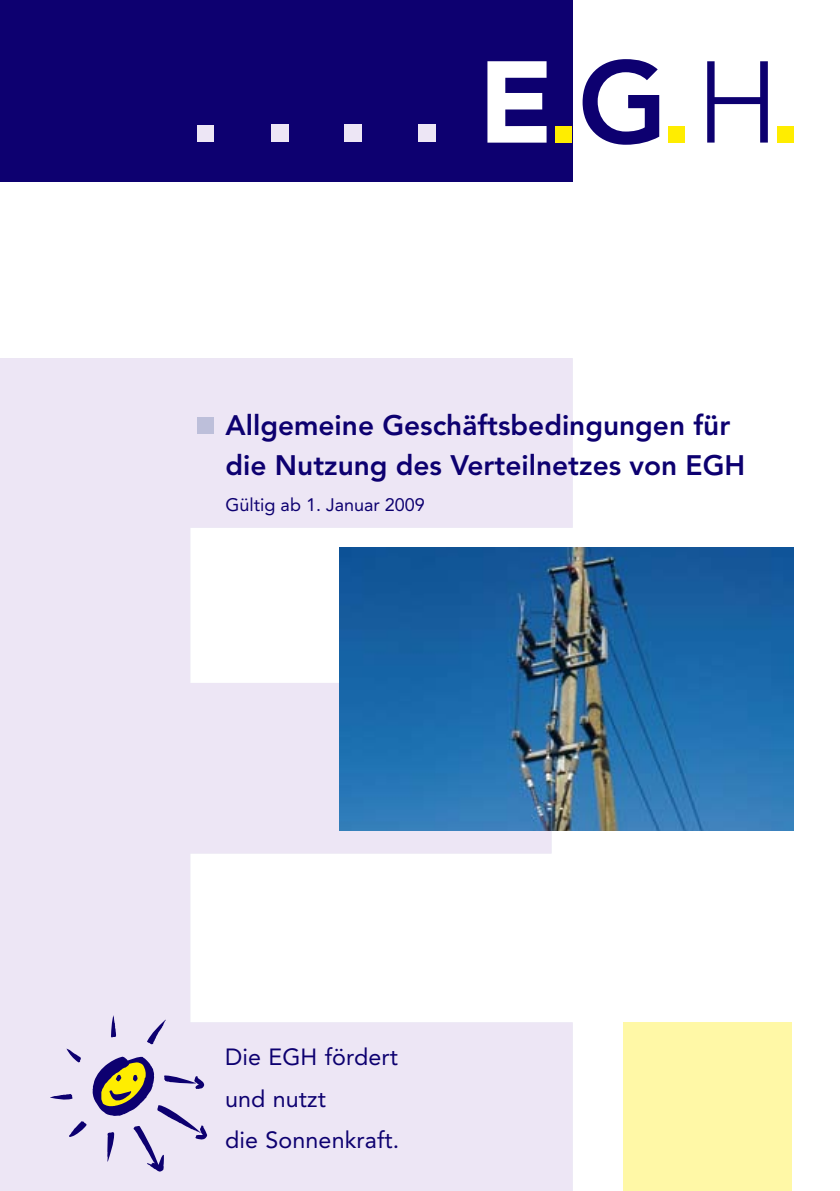
<style>
.page{position:relative;width:840px;height:1191px;background:#fff}
.page>*{position:absolute;margin:0;border:0;box-sizing:border-box;transform-origin:0 0}
.t1{font:800 28px/40px "Avenir";color:#0d0070}
.t2{font:23.2px/41.4px "Avenir";letter-spacing:.005em;color:#0d0070}
.t3{font:18px "Avenir";color:#0d0070}
</style>
<div class="page">
<svg style="left:0;top:358px;width:572px;height:833px;fill:#ede6f5"></svg>
<div style="left:623px;top:1022px;width:168px;height:169px;background:#fff8a6"></div>
<svg style="left:50px;top:1015px;width:157px;height:156px;background:#d1c9d9"></svg>
<div style="left:197px;top:417px;width:17px;height:17px;background:#bdbfda"></div>
<div style="left:0;top:0;width:571px;height:182px;background:#0d0070"></div>
<div style="left:197px;top:125px;width:17px;height:17px;background:#ede6f5"></div>
<div style="left:555px;top:126px;width:16px;height:17px;background:#ffed00"></div>
<div style="left:668px;top:126px;width:16px;height:17px;background:#ffed00"></div>
<div style="left:776px;top:126px;width:17px;height:17px;background:#ffed00"></div>
<svg style="left:707px;top:61px;width:60px;height:82px"></svg>
<svg style="left:582px;top:59px;width:77px;height:86px"></svg>
<svg style="left:487px;top:61px;width:59px;height:82px"></svg>
<div style="left:271px;top:125px;width:17px;height:17px;background:#ede6f5"></div>
<div style="left:344px;top:125px;width:17px;height:17px;background:#ede6f5"></div>
<div style="left:418px;top:125px;width:17px;height:17px;background:#ede6f5"></div>
<img style="left:339px;top:547px;width:454px;height:284px">
<p class="t1" style="left:225px;top:405px;width:521px">Allgemeine Geschäftsbedingungen für die Nutzung des Verteilnetzes von EGH</p>
<p class="t3" style="left:225px;top:494px;width:201px">Gültig ab 1. Januar 2009</p>
<p class="t2" style="left:225px;top:1036px;width:175px">Die EGH fördert und nutzt<br>die Sonnenkraft.</p>
</div>
